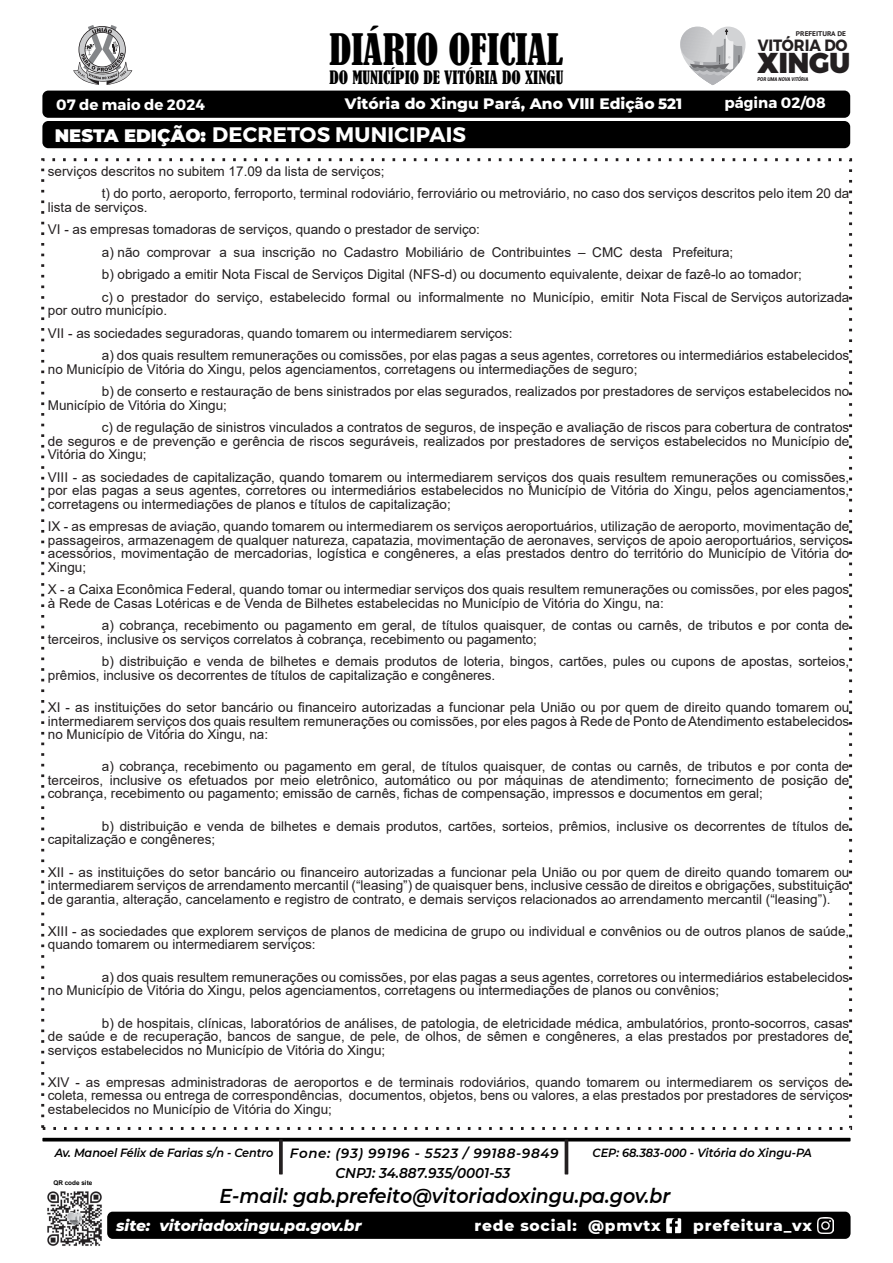
<style>
.page{position:relative;width:893px;height:1263px;background:#fff}
.page>*{position:absolute;margin:0;border:0;box-sizing:border-box;transform-origin:0 0}
.t1{font:condensed 40.65px "Bernard";color:#000}
.t2{font:900 28.65px "Montserrat";color:#231f20;scale:.95 1}
.t3{font:700 21px "Montserrat";letter-spacing:.01em;color:#fff}
.t4{font:italic 600 20.1px "Montserrat";color:#000;scale:.95 1}
.t5{font:900 18px "Montserrat";color:#fff}
.t6{font:condensed 17.25px "Bernard";color:#000}
.t7{font:700 16.35px "Montserrat";color:#231f20;scale:.91 1}
.t8{font:800 15.45px "Montserrat";color:#fff}
.t9{font:800 15.45px "Montserrat";letter-spacing:.05em;color:#fff}
.t10{font:italic 800 15.45px "Montserrat";color:#fff}
.t11{font:700 15px "Montserrat";color:#fff}
.t12{font:italic 600 14.25px "Montserrat";color:#000;scale:.95 1}
.t13{font:13.5px/13.5px "Arial";color:#231f20}
.t14{font:italic 600 11.85px "Montserrat";color:#000;scale:.95 1}
.t15{font:700 6.75px "PT Sans";color:#231f20;scale:1.09 1}
.t16{font:700 6.45px "Arial";color:#000}
.t17{font:italic 900 5.25px "Roboto";color:#231f20;scale:.87 1}
.s1{font-size:15px}
.s2{font-size:13.35px}
</style>
<div class="page">
<div style="left:107px;top:1212px;width:743px;height:27px;background:#000;border-radius:6px"></div>
<hr style="left:42px;top:1138px;width:808px;height:3px;background:#000">
<svg style="left:680px;top:27px;width:65px;height:58px"></svg>
<img style="left:47px;top:1191px;width:55px;height:55px">
<div style="left:42px;top:121px;width:808px;height:27px;background:#000;border-radius:6px"></div>
<div style="left:42px;top:91px;width:808px;height:27px;background:#000;border-radius:6px"></div>
<svg style="left:73px;top:25px;width:59px;height:60px"></svg>
<svg style="left:279px;top:1139px;width:4px;height:35px"></svg>
<hr style="left:565px;top:1139px;width:3px;height:35px;background:#231f20">
<img style="left:818px;top:1218px;width:16px;height:15px">
<svg style="left:666px;top:1218px;width:15px;height:15px"></svg>
<h1 class="t1" style="left:329px;top:26px;width:236px">DIÁRIO OFICIAL</h1>
<p class="t6" style="left:330px;top:67px;width:235px">DO MUNICÍPIO DE VITÓRIA DO XINGU</p>
<p class="t15" style="left:796px;top:29px;width:47px">PREFEITURA DE</p>
<p class="t7" style="left:758px;top:35px;width:100px">VITÓRIA DO</p>
<p class="t17" style="left:757px;top:75px;width:60px">POR UMA NOVA VITÓRIA</p>
<h2 class="t2" style="left:758px;top:45px;width:99px">XINGU</h2>
<p class="t11" style="left:56px;top:95px;width:150px">07 de maio de 2024</p>
<p class="t11" style="left:725px;top:93px;width:103px">página 02/08</p>
<p class="t8" style="left:345px;top:93px;width:339px">Vitória do Xingu Pará, Ano VIII Edição <span class="s1">521</span></p>
<h3 class="t3" style="left:212px;top:122px;width:256px">DECRETOS MUNICIPAIS</h3>
<h3 class="t5" style="left:55px;top:122px;width:153px">NESTA EDIÇÃO:</h3>
<p class="t13" style="left:102px;top:160px;width:749px;line-height:22.5px;text-indent:-54px">serviços descritos no subitem 17.09 da lista de serviços;<br>t) do porto, aeroporto, ferroporto, terminal rodoviário, ferroviário ou metroviário, no caso dos serviços descritos pelo item 20 da</p>
<p class="t13" style="left:48px;top:200px;width:101px">lista de serviços.</p>
<p class="t13" style="left:48px;top:223px;width:433px">VI - as empresas tomadoras de serviços, quando o prestador de serviço:</p>
<p class="t13" style="left:102px;top:245px;width:633px">a) não comprovar a sua inscrição no Cadastro Mobiliário de Contribuintes – CMC desta Prefeitura;</p>
<p class="t13" style="left:102px;top:268px;width:702px">b) obrigado a emitir Nota Fiscal de Serviços Digital (NFS-d) ou documento equivalente, deixar de fazê-lo ao tomador;</p>
<p class="t13" style="left:102px;top:290px;width:749px">c) o prestador do serviço, estabelecido formal ou informalmente no Município, emitir Nota Fiscal de Serviços autorizada</p>
<p class="t13" style="left:48px;top:304px;width:121px">por outro município.</p>
<p class="t13" style="left:48px;top:326px;width:466px">VII - as sociedades seguradoras, quando tomarem ou intermediarem serviços:</p>
<p class="t13" style="left:102px;top:349px;width:749px">a) dos quais resultem remunerações ou comissões, por elas pagas a seus agentes, corretores ou intermediários estabelecidos</p>
<p class="t13" style="left:102px;top:358px;width:749px;line-height:22.5px;text-indent:-54px">no Município de Vitória do Xingu, pelos agenciamentos, corretagens ou intermediações de seguro;<br>b) de conserto e restauração de bens sinistrados por elas segurados, realizados por prestadores de serviços estabelecidos no</p>
<p class="t13" style="left:102px;top:394px;width:749px;line-height:22.5px;text-indent:-54px">Município de Vitória do Xingu;<br>c) de regulação de sinistros vinculados a contratos de seguros, de inspeção e avaliação de riscos para cobertura de contratos</p>
<p class="t13" style="left:48px;top:434px;width:803px">de seguros e de prevenção e gerência de riscos seguráveis, realizados por prestadores de serviços estabelecidos no Município de<br>Vitória do Xingu;</p>
<p class="t13" style="left:48px;top:470px;width:803px;text-align:justify">VIII - as sociedades de capitalização, quando tomarem ou intermediarem serviços dos quais resultem remunerações ou comissões, por elas pagas a seus agentes, corretores ou intermediários estabelecidos no Município de Vitória do Xingu, pelos agenciamentos, corretagens ou intermediações de planos e títulos de capitalização;</p>
<p class="t13" style="left:48px;top:520px;width:803px;text-align:justify">IX - as empresas de aviação, quando tomarem ou intermediarem os serviços aeroportuários, utilização de aeroporto, movimentação de passageiros, armazenagem de qualquer natureza, capatazia, movimentação de aeronaves, serviços de apoio aeroportuários, serviços acessórios, movimentação de mercadorias, logística e congêneres, a elas prestados dentro do território do Município de Vitória do Xingu;</p>
<p class="t13" style="left:48px;top:583px;width:803px">X - a Caixa Econômica Federal, quando tomar ou intermediar serviços dos quais resultem remunerações ou comissões, por eles pagos à Rede de Casas Lotéricas e de Venda de Bilhetes estabelecidas no Município de Vitória do Xingu, na:</p>
<p class="t13" style="left:48px;top:619px;width:803px;text-indent:54px">a) cobrança, recebimento ou pagamento em geral, de títulos quaisquer, de contas ou carnês, de tributos e por conta de terceiros, inclusive os serviços correlatos à cobrança, recebimento ou pagamento;</p>
<p class="t13" style="left:48px;top:655px;width:803px;text-indent:54px">b) distribuição e venda de bilhetes e demais produtos de loteria, bingos, cartões, pules ou cupons de apostas, sorteios, prêmios, inclusive os decorrentes de títulos de capitalização e congêneres.</p>
<p class="t13" style="left:48px;top:700px;width:803px;text-align:justify">XI - as instituições do setor bancário ou financeiro autorizadas a funcionar pela União ou por quem de direito quando tomarem ou intermediarem serviços dos quais resultem remunerações ou comissões, por eles pagos à Rede de Ponto de Atendimento estabelecidos no Município de Vitória do Xingu, na:</p>
<p class="t13" style="left:48px;top:760px;width:803px;text-align:justify;text-indent:54px">a) cobrança, recebimento ou pagamento em geral, de títulos quaisquer, de contas ou carnês, de tributos e por conta de terceiros, inclusive os efetuados por meio eletrônico, automático ou por máquinas de atendimento; fornecimento de posição de cobrança, recebimento ou pagamento; emissão de carnês, fichas de compensação, impressos e documentos em geral;</p>
<p class="t13" style="left:48px;top:819px;width:803px;text-indent:54px">b) distribuição e venda de bilhetes e demais produtos, cartões, sorteios, prêmios, inclusive os decorrentes de títulos de capitalização e congêneres;</p>
<p class="t13" style="left:48px;top:865px;width:803px;text-align:justify">XII - as instituições do setor bancário ou financeiro autorizadas a funcionar pela União ou por quem de direito quando tomarem ou intermediarem serviços de arrendamento mercantil (“leasing”) de quaisquer bens, inclusive cessão de direitos e obrigações, substituição de garantia, alteração, cancelamento e registro de contrato, e demais serviços relacionados ao arrendamento mercantil (“leasing”).</p>
<p class="t13" style="left:48px;top:924px;width:803px">XIII - as sociedades que explorem serviços de planos de medicina de grupo ou individual e convênios ou de outros planos de saúde, quando tomarem ou intermediarem serviços:</p>
<p class="t13" style="left:48px;top:970px;width:803px;text-indent:54px">a) dos quais resultem remunerações ou comissões, por elas pagas a seus agentes, corretores ou intermediários estabelecidos no Município de Vitória do Xingu, pelos agenciamentos, corretagens ou intermediações de planos ou convênios;</p>
<p class="t13" style="left:48px;top:1016px;width:803px;text-align:justify;text-indent:54px">b) de hospitais, clínicas, laboratórios de análises, de patologia, de eletricidade médica, ambulatórios, pronto-socorros, casas de saúde e de recuperação, bancos de sangue, de pele, de olhos, de sêmen e congêneres, a elas prestados por prestadores de serviços estabelecidos no Município de Vitória do Xingu;</p>
<p class="t13" style="left:48px;top:1075px;width:803px;text-align:justify">XIV - as empresas administradoras de aeroportos e de terminais rodoviários, quando tomarem ou intermediarem os serviços de coleta, remessa ou entrega de correspondências, documentos, objetos, bens ou valores, a elas prestados por prestadores de serviços estabelecidos no Município de Vitória do Xingu;</p>
<p class="t14" style="left:55px;top:1144px;width:532px">Av. Manoel Félix de Farias s/n - Centro <span class="s2">Fone: (93) 99196 - 5523 / 99188-9849</span></p>
<p class="t14" style="left:592px;top:1144px;width:232px">CEP: 68.383-000 - Vitória do Xingu-PA</p>
<p class="t12" style="left:335px;top:1163px;width:185px">CNPJ: 34.887.935/0001-53</p>
<h3 class="t4" style="left:220px;top:1182px;width:476px">E-mail: gab.prefeito@vitoriadoxingu.pa.gov.br</h3>
<p class="t10" style="left:116px;top:1214px;width:247px">site: vitoriadoxingu.pa.gov.br</p>
<p class="t9" style="left:474px;top:1214px;width:188px">rede social: @pmvtx</p>
<p class="t9" style="left:693px;top:1214px;width:120px">prefeitura_vx</p>
<p class="t16" style="left:53px;top:1178px;width:40px">QR code site</p>
</div>
